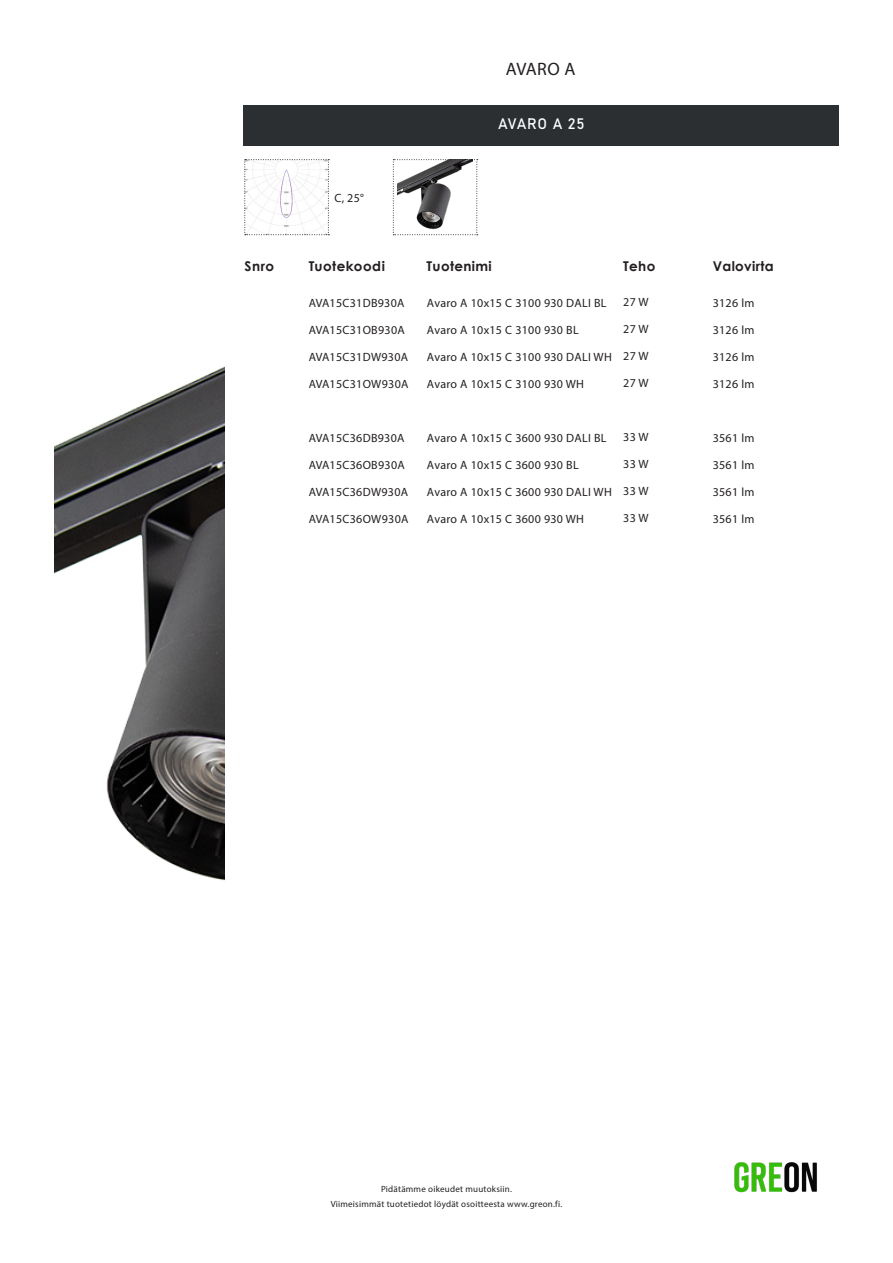
<style>
.page{position:relative;width:893px;height:1263px;background:#fff}
.page>*{position:absolute;margin:0;border:0;box-sizing:border-box;transform-origin:0 0}
.t1{font:18px "Myriad Pro";color:#231f20}
.Peruskappale{font:15px "Bahnschrift";letter-spacing:.03em;color:#fff}
.Peruskappale-2{font:700 13.5px "Century Gothic";letter-spacing:.025em;color:#231f20}
.Peruskappale-3{font:12px "Myriad Pro";letter-spacing:.025em;color:#231f20}
.Peruskappale-4{font:9px "Myriad Pro";letter-spacing:.025em;color:#231f20}
</style>
<div class="page">
<img style="left:54px;top:367px;width:170px;height:514px">
<img style="left:734px;top:1162px;width:83px;height:31px">
<div style="left:244px;top:105px;width:595px;height:41px;background:#2b2f32"></div>
<svg style="left:244px;top:159px;width:85px;height:76px"></svg>
<svg style="left:393px;top:159px;width:85px;height:76px"></svg>
<p class="Peruskappale-2" style="left:244px;top:256px;width:31px">Snro</p>
<p class="t1" style="left:506px;top:58px;width:71px">AVARO A</p>
<p class="Peruskappale-3" style="left:334px;top:190px;width:31px">C, 25°</p>
<p class="Peruskappale" style="left:498px;top:112px;width:88px">AVARO A 25</p>
<p class="Peruskappale-2" style="left:309px;top:256px;width:78px">Tuotekoodi</p>
<p class="Peruskappale-2" style="left:713px;top:256px;width:63px">Valovirta</p>
<p class="Peruskappale-3" style="left:427px;top:295px;width:181px">Avaro A 10x15 C 3100 930 DALI BL</p>
<p class="Peruskappale-3" style="left:427px;top:322px;width:153px">Avaro A 10x15 C 3100 930 BL</p>
<p class="Peruskappale-3" style="left:427px;top:349px;width:186px">Avaro A 10x15 C 3100 930 DALI WH</p>
<p class="Peruskappale-3" style="left:427px;top:376px;width:159px">Avaro A 10x15 C 3100 930 WH</p>
<p class="Peruskappale-2" style="left:427px;top:256px;width:67px">Tuotenimi</p>
<p class="Peruskappale-2" style="left:623px;top:256px;width:34px">Teho</p>
<p class="Peruskappale-3" style="left:623px;top:294px;width:27px">27 W</p>
<p class="Peruskappale-3" style="left:623px;top:321px;width:27px">27 W</p>
<p class="Peruskappale-3" style="left:623px;top:348px;width:27px">27 W</p>
<p class="Peruskappale-3" style="left:623px;top:375px;width:27px">27 W</p>
<p class="Peruskappale-3" style="left:713px;top:295px;width:43px">3126 lm</p>
<p class="Peruskappale-3" style="left:713px;top:322px;width:43px">3126 lm</p>
<p class="Peruskappale-3" style="left:713px;top:349px;width:43px">3126 lm</p>
<p class="Peruskappale-3" style="left:713px;top:376px;width:43px">3126 lm</p>
<p class="Peruskappale-3" style="left:309px;top:295px;width:97px">AVA15C31DB930A</p>
<p class="Peruskappale-3" style="left:309px;top:322px;width:98px">AVA15C31OB930A</p>
<p class="Peruskappale-3" style="left:309px;top:349px;width:101px">AVA15C31DW930A</p>
<p class="Peruskappale-3" style="left:309px;top:376px;width:101px">AVA15C31OW930A</p>
<p class="Peruskappale-3" style="left:309px;top:430px;width:97px">AVA15C36DB930A</p>
<p class="Peruskappale-3" style="left:309px;top:457px;width:98px">AVA15C36OB930A</p>
<p class="Peruskappale-3" style="left:309px;top:484px;width:101px">AVA15C36DW930A</p>
<p class="Peruskappale-3" style="left:309px;top:511px;width:101px">AVA15C36OW930A</p>
<p class="Peruskappale-3" style="left:427px;top:430px;width:181px">Avaro A 10x15 C 3600 930 DALI BL</p>
<p class="Peruskappale-3" style="left:427px;top:457px;width:153px">Avaro A 10x15 C 3600 930 BL</p>
<p class="Peruskappale-3" style="left:427px;top:484px;width:186px">Avaro A 10x15 C 3600 930 DALI WH</p>
<p class="Peruskappale-3" style="left:427px;top:511px;width:159px">Avaro A 10x15 C 3600 930 WH</p>
<p class="Peruskappale-3" style="left:623px;top:429px;width:27px">33 W</p>
<p class="Peruskappale-3" style="left:623px;top:456px;width:27px">33 W</p>
<p class="Peruskappale-3" style="left:623px;top:483px;width:27px">33 W</p>
<p class="Peruskappale-3" style="left:623px;top:510px;width:27px">33 W</p>
<p class="Peruskappale-3" style="left:713px;top:430px;width:43px">3561 lm</p>
<p class="Peruskappale-3" style="left:713px;top:457px;width:43px">3561 lm</p>
<p class="Peruskappale-3" style="left:713px;top:484px;width:43px">3561 lm</p>
<p class="Peruskappale-3" style="left:713px;top:511px;width:43px">3561 lm</p>
<p class="Peruskappale-4" style="left:381px;top:1184px;width:132px">Pidätämme oikeudet muutoksiin.</p>
<p class="Peruskappale-4" style="left:331px;top:1199px;width:233px">Viimeisimmät tuotetiedot löydät osoitteesta www.greon.fi.</p>
</div>
